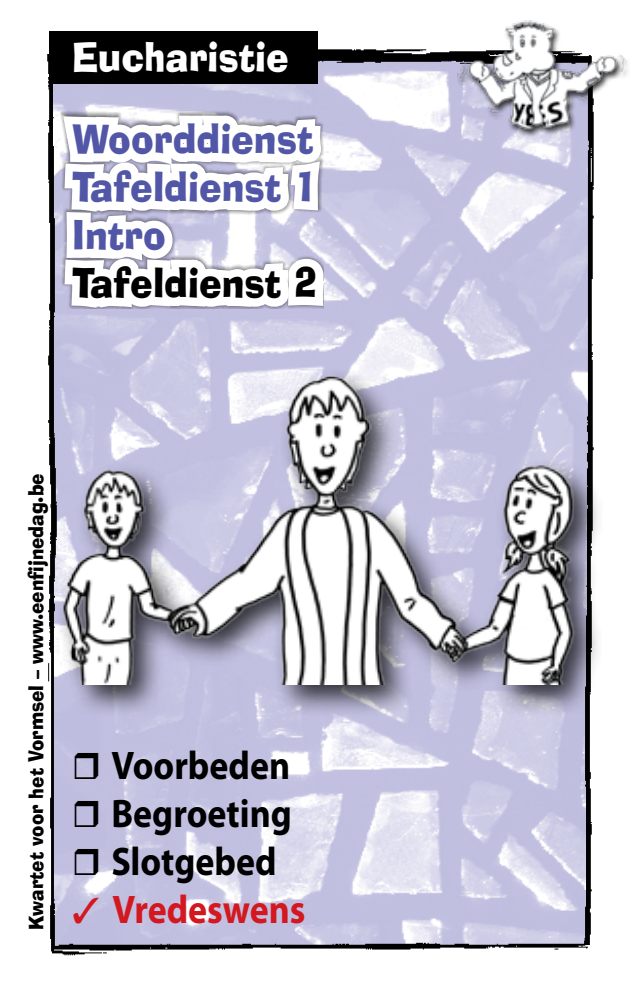
<style>
.page{position:relative;width:635px;height:987px;background:#fff}
.page>*{position:absolute;margin:0;border:0;box-sizing:border-box;transform-origin:0 0}
.t1{font:700 40px/48px "Myriad Pro";color:#000;text-align:justify;scale:.9 1}
.t2{font:40px/48px "Ad Lib BT";color:#5157a6;text-align:justify;scale:.9 1}
.t3{font:40px "Ad Lib BT";color:#000;scale:.9 1}
.t4{font:40px "Ad Lib BT";color:#fff;scale:.9 1}
.t5{font:700 40px "Myriad Pro";color:#d31820;scale:.9 1}
.t6{font:20px "Ad Lib BT";color:#000;scale:.9 1}
</style>
<div class="page">
<img style="left:317px;top:34px;width:277px;height:910px">
<img style="left:47px;top:54px;width:540px;height:902px">
<div style="left:49px;top:31px;width:268px;height:53px;background:#000"></div>
<img style="left:442px;top:20px;width:186px;height:122px">
<div style="left:53px;top:366px;width:550px;height:351px;background:#000;opacity:.75"></div>
<img style="left:62px;top:363px;width:541px;height:321px">
<svg style="left:54px;top:84px;width:74px;height:269px;background:#c1c0dd"></svg>
<svg style="left:56px;top:101px;width:281px;height:222px"></svg>
<svg style="left:75px;top:752px;width:23px;height:27px"></svg>
<svg style="left:75px;top:800px;width:23px;height:27px"></svg>
<svg style="left:75px;top:848px;width:23px;height:27px"></svg>
<h1 class="t4" style="left:72px;top:31px;width:242px">Eucharistie</h1>
<h1 class="t2" style="left:72px;top:115px;width:275px">Woorddienst Tafeldienst 1<br>Intro</h1>
<h1 class="t3" style="left:72px;top:258px;width:275px">Tafeldienst 2</h1>
<p class="t6" style="left:24px;top:929px;width:509px;rotate:-90deg">Kwartet voor het Vormsel – www.eenfijnedag.be</p>
<h1 class="t1" style="left:111px;top:740px;width:202px">Voorbeden Begroeting Slotgebed</h1>
<h1 class="t5" style="left:72px;top:883px;width:261px">✓ Vredeswens</h1>
</div>
